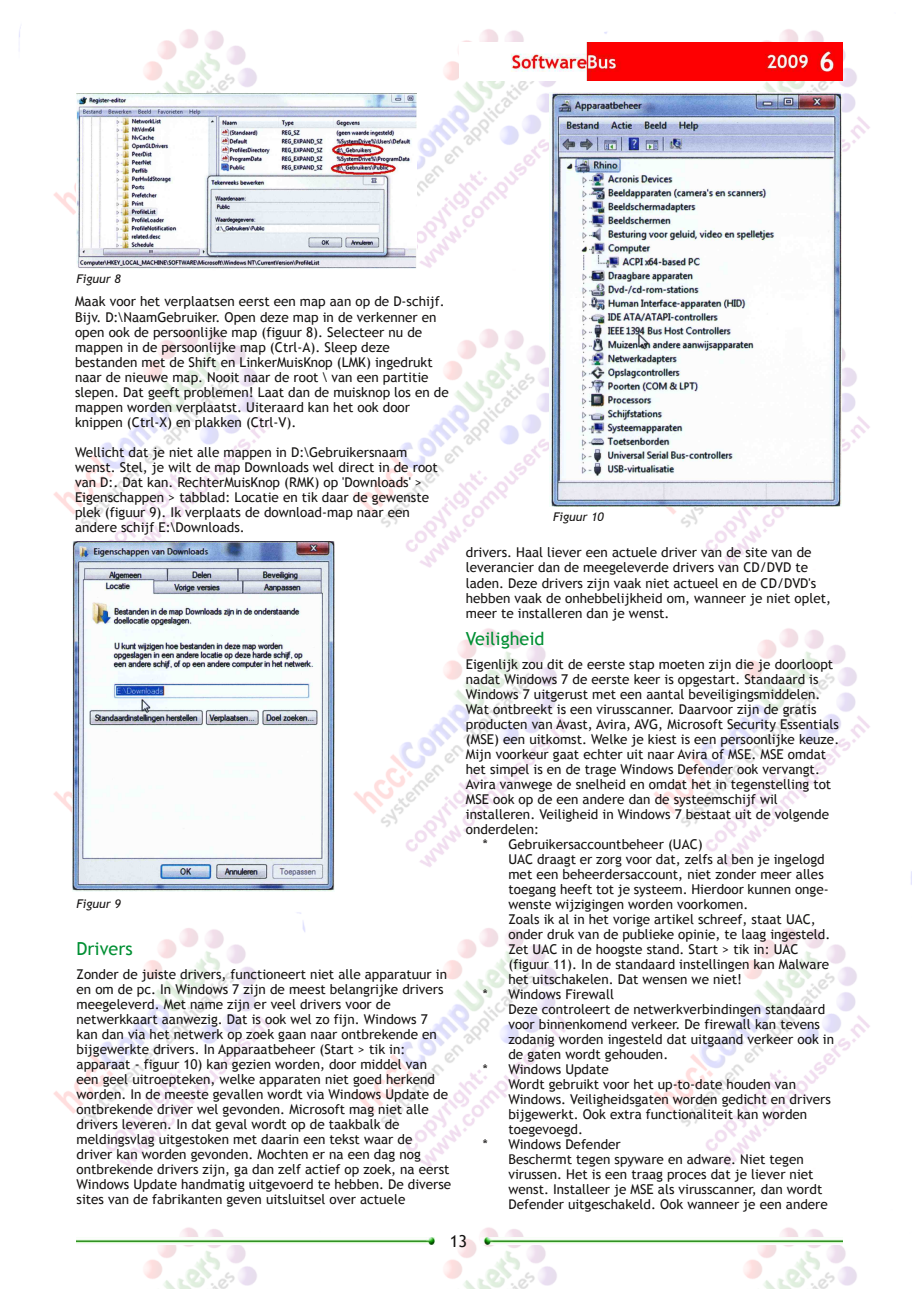
<style>
.page{position:relative;width:919px;height:1289px;background:#fff}
.page>*{position:absolute;margin:0;border:0;box-sizing:border-box;transform-origin:0 0}
.t1{font:18px "Trebuchet MS";color:#008f33}
.t2{font:16.5px "Trebuchet MS";color:#161413}
.t3{font:13.5px/15px "Trebuchet MS";color:#161413}
.t4{font:italic 12px "Trebuchet MS";color:#161413}
</style>
<div class="page">
<img style="left:19px;top:27px;width:851px;height:1261px">
<img style="left:459px;top:43px;width:383px;height:38px">
<img style="left:77px;top:1237px;width:361px;height:7px">
<img style="left:480px;top:1237px;width:362px;height:7px">
<img style="left:77px;top:94px;width:339px;height:174px">
<img style="left:72px;top:541px;width:262px;height:350px">
<img style="left:549px;top:93px;width:292px;height:414px">
<p class="t4" style="left:77px;top:271px;width:46px">Figuur 8</p>
<p class="t3" style="left:75px;top:294px;width:375px">Maak voor het verplaatsen eerst een map aan op de D‐schijf.<br>Bijv. D:\NaamGebruiker. Open deze map in de verkenner en open ook de persoonlijke map (figuur 8). Selecteer nu de mappen in de persoonlijke map (Ctrl‐A). Sleep deze bestanden met de Shift en LinkerMuisKnop (LMK) ingedrukt naar de nieuwe map. Nooit naar de root \ van een partitie slepen. Dat geeft problemen! Laat dan de muisknop los en de mappen worden verplaatst. Uiteraard kan het ook door knippen (Ctrl‐X) en plakken (Ctrl‐V).</p>
<p class="t3" style="left:75px;top:444px;width:364px">Wellicht dat je niet alle mappen in D:\Gebruikersnaam wenst. Stel, je wilt de map Downloads wel direct in de root van D:. Dat kan. RechterMuisKnop (RMK) op 'Downloads' &gt; Eigenschappen &gt; tabblad: Locatie en tik daar de gewenste plek (figuur 9). Ik verplaats de download‐map naar een andere schijf E:\Downloads.</p>
<p class="t4" style="left:77px;top:896px;width:46px">Figuur 9</p>
<h1 class="t1" style="left:77px;top:938px;width:58px">Drivers</h1>
<p class="t3" style="left:77px;top:967px;width:376px">Zonder de juiste drivers, functioneert niet alle apparatuur in en om de pc. In Windows 7 zijn de meest belangrijke drivers meegeleverd. Met name zijn er veel drivers voor de netwerkkaart aanwezig. Dat is ook wel zo fijn. Windows 7 kan dan via het netwerk op zoek gaan naar ontbrekende en bijgewerkte drivers. In Apparaatbeheer (Start &gt; tik in: apparaat ‐ figuur 10) kan gezien worden, door middel van een geel uitroepteken, welke apparaten niet goed herkend worden. In de meeste gevallen wordt via Windows Update de ontbrekende driver wel gevonden. Microsoft mag niet alle drivers leveren. In dat geval wordt op de taakbalk de meldingsvlag uitgestoken met daarin een tekst waar de driver kan worden gevonden. Mochten er na een dag nog ontbrekende drivers zijn, ga dan zelf actief op zoek, na eerst Windows Update handmatig uitgevoerd te hebben. De diverse sites van de fabrikanten geven uitsluitsel over actuele</p>
<p class="t4" style="left:553px;top:509px;width:52px">Figuur 10</p>
<p class="t3" style="left:466px;top:545px;width:366px">drivers. Haal liever een actuele driver van de site van de leverancier dan de meegeleverde drivers van CD/DVD te laden. Deze drivers zijn vaak niet actueel en de CD/DVD's hebben vaak de onhebbelijkheid om, wanneer je niet oplet, meer te installeren dan je wenst.</p>
<h1 class="t1" style="left:466px;top:627px;width:80px">Veiligheid</h1>
<p class="t3" style="left:466px;top:656px;width:369px">Eigenlijk zou dit de eerste stap moeten zijn die je doorloopt</p>
<p class="t3" style="left:466px;top:671px;width:354px">nadat Windows 7 de eerste keer is opgestart. Standaard is</p>
<p class="t3" style="left:466px;top:686px;width:356px">Windows 7 uitgerust met een aantal beveiligingsmiddelen.</p>
<p class="t3" style="left:466px;top:701px;width:352px">Wat ontbreekt is een virusscanner. Daarvoor zijn de gratis</p>
<p class="t3" style="left:466px;top:716px;width:374px">producten van Avast, Avira, AVG, Microsoft Security Essentials</p>
<p class="t3" style="left:466px;top:731px;width:375px">(MSE) een uitkomst. Welke je kiest is een persoonlijke keuze.</p>
<p class="t3" style="left:466px;top:746px;width:362px">Mijn voorkeur gaat echter uit naar Avira of MSE. MSE omdat</p>
<p class="t3" style="left:466px;top:761px;width:355px">het simpel is en de trage Windows Defender ook vervangt.</p>
<p class="t3" style="left:466px;top:776px;width:367px">Avira vanwege de snelheid en omdat het in tegenstelling tot</p>
<p class="t3" style="left:466px;top:791px;width:313px">MSE ook op de een andere dan de systeemschijf wil</p>
<p class="t3" style="left:466px;top:806px;width:364px">installeren. Veiligheid in Windows 7 bestaat uit de volgende</p>
<p class="t3" style="left:466px;top:821px;width:75px">onderdelen:</p>
<p class="t3" style="left:483px;top:836px;width:221px">* Gebruikersaccountbeheer (UAC)</p>
<p class="t3" style="left:508px;top:851px;width:318px">UAC draagt er zorg voor dat, zelfs al ben je ingelogd</p>
<p class="t3" style="left:508px;top:866px;width:317px">met een beheerdersaccount, niet zonder meer alles</p>
<p class="t3" style="left:508px;top:881px;width:322px">toegang heeft tot je systeem. Hierdoor kunnen onge‐</p>
<p class="t3" style="left:508px;top:896px;width:241px">wenste wijzigingen worden voorkomen.</p>
<p class="t3" style="left:508px;top:911px;width:309px">Zoals ik al in het vorige artikel schreef, staat UAC,</p>
<p class="t3" style="left:508px;top:926px;width:323px">onder druk van de publieke opinie, te laag ingesteld.</p>
<p class="t3" style="left:508px;top:941px;width:291px">Zet UAC in de hoogste stand. Start &gt; tik in: UAC</p>
<p class="t3" style="left:508px;top:956px;width:322px">(figuur 11). In de standaard instellingen kan Malware</p>
<p class="t3" style="left:508px;top:971px;width:235px">het uitschakelen. Dat wensen we niet!</p>
<p class="t3" style="left:483px;top:986px;width:133px">* Windows Firewall</p>
<p class="t3" style="left:508px;top:1001px;width:318px">Deze controleert de netwerkverbindingen standaard</p>
<p class="t3" style="left:508px;top:1016px;width:313px">voor binnenkomend verkeer. De firewall kan tevens</p>
<p class="t3" style="left:508px;top:1031px;width:327px">zodanig worden ingesteld dat uitgaand verkeer ook in</p>
<p class="t3" style="left:508px;top:1046px;width:161px">de gaten wordt gehouden.</p>
<p class="t3" style="left:483px;top:1061px;width:127px">* Windows Update</p>
<p class="t3" style="left:508px;top:1076px;width:289px">Wordt gebruikt voor het up‐to‐date houden van</p>
<p class="t3" style="left:508px;top:1091px;width:324px">Windows. Veiligheidsgaten worden gedicht en drivers</p>
<p class="t3" style="left:508px;top:1106px;width:300px">bijgewerkt. Ook extra functionaliteit kan worden</p>
<p class="t3" style="left:508px;top:1121px;width:76px">toegevoegd.</p>
<p class="t3" style="left:483px;top:1136px;width:139px">* Windows Defender</p>
<p class="t3" style="left:508px;top:1151px;width:297px">Beschermt tegen spyware en adware. Niet tegen</p>
<p class="t3" style="left:508px;top:1166px;width:306px">virussen. Het is een traag proces dat je liever niet</p>
<p class="t3" style="left:508px;top:1181px;width:315px">wenst. Installeer je MSE als virusscanner, dan wordt</p>
<p class="t3" style="left:508px;top:1196px;width:321px">Defender uitgeschakeld. Ook wanneer je een andere</p>
<p class="t2" style="left:450px;top:1231px;width:19px">13</p>
</div>
